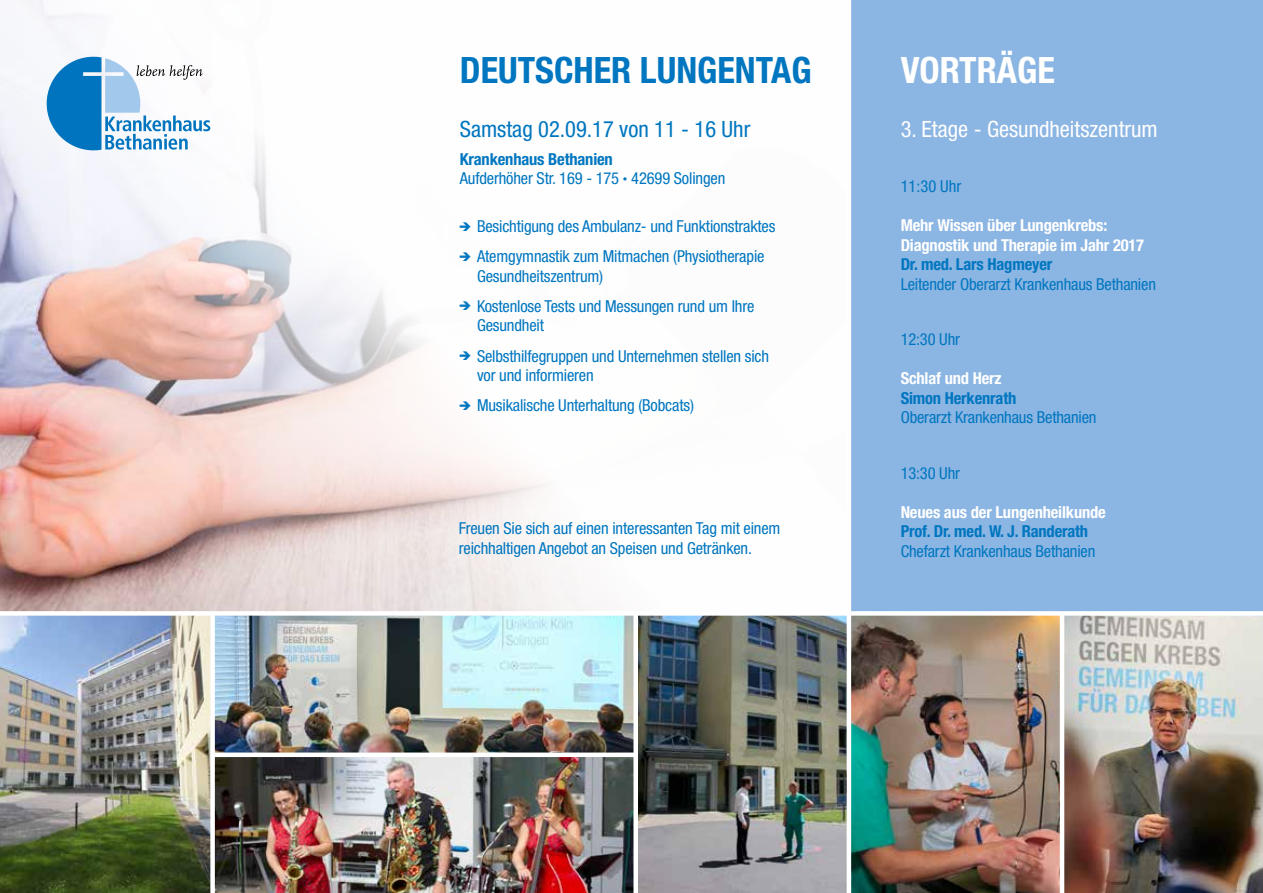
<style>
.page{position:relative;width:1263px;height:893px;background:#fff}
.page>*{position:absolute;margin:0;border:0;box-sizing:border-box;transform-origin:0 0}
.t1{font:700 condensed 36.3px "Helvetica Neue LT Pro";color:#0076c0}
.t2{font:700 condensed 36.3px "Helvetica Neue LT Pro";color:#fff}
.t3{font:condensed 22.5px "Helvetica Neue LT Pro";color:#0076c0}
.t4{font:condensed 22.5px "Helvetica Neue LT Pro";color:#fff}
.t5{font:condensed 16.5px/19.5px "Helvetica Neue LT Pro";letter-spacing:-.01em;color:#0076c0}
.t6{font:700 condensed 16.5px/19.5px "Helvetica Neue LT Pro";letter-spacing:-.01em;color:#fff}
.t7{font:700 condensed 16.5px "Helvetica Neue LT Pro";letter-spacing:-.01em;color:#0076c0}
.s1{font-weight:700}
</style>
<div class="page">
<img style="left:638px;top:616px;width:209px;height:277px">
<img style="left:0;top:0;width:587px;height:611px">
<img style="left:215px;top:757px;width:418px;height:136px">
<div style="left:850px;top:0;width:413px;height:893px;background:#8bb5e2"></div>
<svg style="left:47px;top:57px;width:163px;height:93px"></svg>
<img style="left:215px;top:616px;width:418px;height:136px">
<img style="left:0;top:616px;width:210px;height:277px">
<img style="left:851px;top:616px;width:209px;height:277px">
<img style="left:1064px;top:616px;width:199px;height:277px">
<div style="left:0;top:611px;width:1263px;height:5px;background:#fff"></div>
<hr style="left:1060px;top:612px;width:4px;height:281px;background:#fff">
<hr style="left:847px;top:0;width:4px;height:893px;background:#fff">
<h1 class="t1" style="left:460px;top:48px;width:353px">DEUTSCHER LUNGENTAG</h1>
<h2 class="t3" style="left:460px;top:116px;width:292px">Samstag 02.09.17 von 11 - 16 Uhr</h2>
<p class="t5" style="left:460px;top:149px;width:267px"><span class="s1">Krankenhaus Bethanien<br></span>Aufderhöher Str. 169 - 175 <sup>●</sup> 42699 Solingen</p>
<p class="t5" style="left:459px;top:216px;width:318px">➔ Besichtigung des Ambulanz- und Funktionstraktes</p>
<p class="t5" style="left:477px;top:247px;width:289px;text-indent:-18px">➔ Atemgymnastik zum Mitmachen (Physiotherapie<br>Gesundheitszentrum)</p>
<p class="t5" style="left:477px;top:296px;width:279px;text-indent:-18px">➔ Kostenlose Tests und Messungen rund um Ihre<br>Gesundheit</p>
<p class="t5" style="left:477px;top:346px;width:294px;text-indent:-18px">➔ Selbsthilfegruppen und Unternehmen stellen sich vor und informieren</p>
<p class="t5" style="left:459px;top:396px;width:237px">➔ Musikalische Unterhaltung (Bobcats)</p>
<p class="t5" style="left:459px;top:519px;width:323px">Freuen Sie sich auf einen interessanten Tag mit einem reichhaltigen Angebot an Speisen und Getränken.</p>
<h1 class="t2" style="left:901px;top:48px;width:156px">VORTRÄGE</h1>
<h2 class="t4" style="left:901px;top:116px;width:259px">3. Etage - Gesundheitszentrum</h2>
<p class="t5" style="left:901px;top:176px;width:62px">11:30 Uhr</p>
<p class="t6" style="left:901px;top:215px;width:245px">Mehr Wissen über Lungenkrebs:<br>Diagnostik und Therapie im Jahr 2017</p>
<p class="t7" style="left:901px;top:254px;width:153px">Dr. med. Lars Hagmeyer</p>
<p class="t5" style="left:901px;top:274px;width:257px">Leitender Oberarzt Krankenhaus Bethanien</p>
<p class="t5" style="left:901px;top:329px;width:61px">12:30 Uhr</p>
<p class="t6" style="left:901px;top:368px;width:102px">Schlaf und Herz</p>
<p class="t7" style="left:901px;top:388px;width:117px">Simon Herkenrath</p>
<p class="t5" style="left:901px;top:407px;width:197px">Oberarzt Krankenhaus Bethanien</p>
<p class="t5" style="left:901px;top:463px;width:61px">13:30 Uhr</p>
<p class="t6" style="left:901px;top:502px;width:207px">Neues aus der Lungenheilkunde</p>
<p class="t7" style="left:901px;top:521px;width:189px">Prof. Dr. med. W. J. Randerath</p>
<p class="t5" style="left:901px;top:541px;width:196px">Chefarzt Krankenhaus Bethanien</p>
</div>
